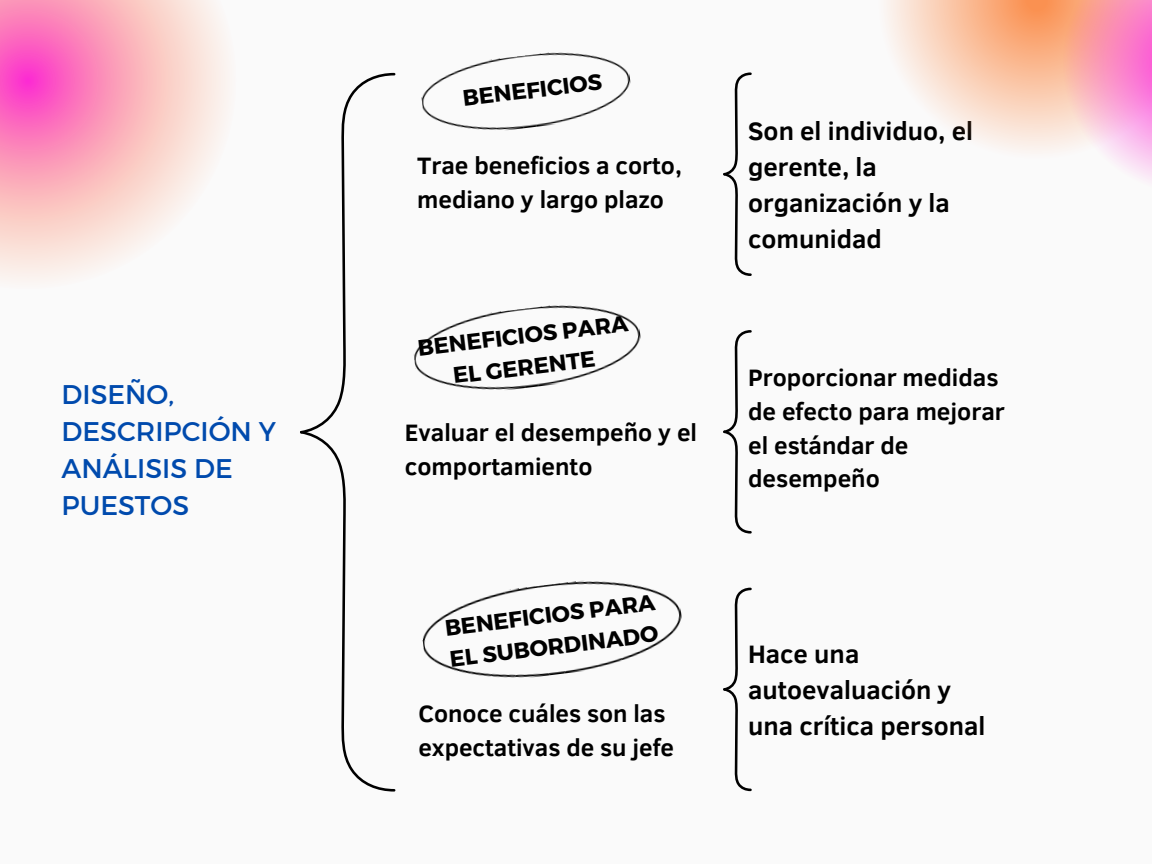
<style>
.page{position:relative;width:1152px;height:864px;background:#fafafa}
.page>*{position:absolute;margin:0;border:0;box-sizing:border-box;transform-origin:0 0}
.t1{font:27px/37.2px "Montserrat";color:#004aad}
.t2{font:700 25.8px/36px "Clear Sans";color:#000}
.t3{font:700 24.3px/33.8px "Clear Sans";color:#000}
.t4{font:700 22.5px/31.5px "Montserrat";color:#000;text-align:center}
</style>
<div class="page">
<svg style="left:0;top:0;width:226px;height:278px"></svg>
<svg style="left:300px;top:72px;width:96px;height:720px"></svg>
<svg style="left:723px;top:330px;width:29px;height:204px"></svg>
<svg style="left:723px;top:72px;width:29px;height:204px"></svg>
<svg style="left:723px;top:587px;width:29px;height:205px"></svg>
<svg style="left:887px;top:0;width:163px;height:150px"></svg>
<svg style="left:1050px;top:0;width:102px;height:181px"></svg>
<img style="left:413px;top:305px;width:228px;height:85px">
<img style="left:421px;top:52px;width:210px;height:79px">
<img style="left:422px;top:580px;width:260px;height:98px">
<h2 class="t1" style="left:62px;top:374px;width:216px">DISEÑO,<br>DESCRIPCIÓN Y<br>ANÁLISIS DE<br>PUESTOS</h2>
<h2 class="t4" style="left:461px;top:82px;width:142px;rotate:-7deg">BENEFICIOS</h2>
<p class="t3" style="left:417px;top:147px;width:266px">Trae beneficios a corto, mediano y largo plazo</p>
<h3 class="t4" style="left:416px;top:332px;width:213px;rotate:-7deg">BENEFICIOS PARA<br>EL GERENTE</h3>
<p class="t3" style="left:405px;top:414px;width:294px">Evaluar el desempeño y el comportamiento</p>
<h1 class="t4" style="left:443px;top:611px;width:213px;text-align:left;rotate:-7deg">BENEFICIOS PARA<br>EL SUBORDINADO</h1>
<p class="t3" style="left:418px;top:695px;width:257px">Conoce cuáles son las expectativas de su jefe</p>
<p class="t2" style="left:748px;top:111px;width:226px">Son el individuo, el gerente, la organización y la comunidad</p>
<p class="t3" style="left:748px;top:359px;width:258px">Proporcionar medidas de efecto para mejorar el estándar de desempeño</p>
<p class="t2" style="left:748px;top:634px;width:239px">Hace una autoevaluación y una crítica personal</p>
</div>
